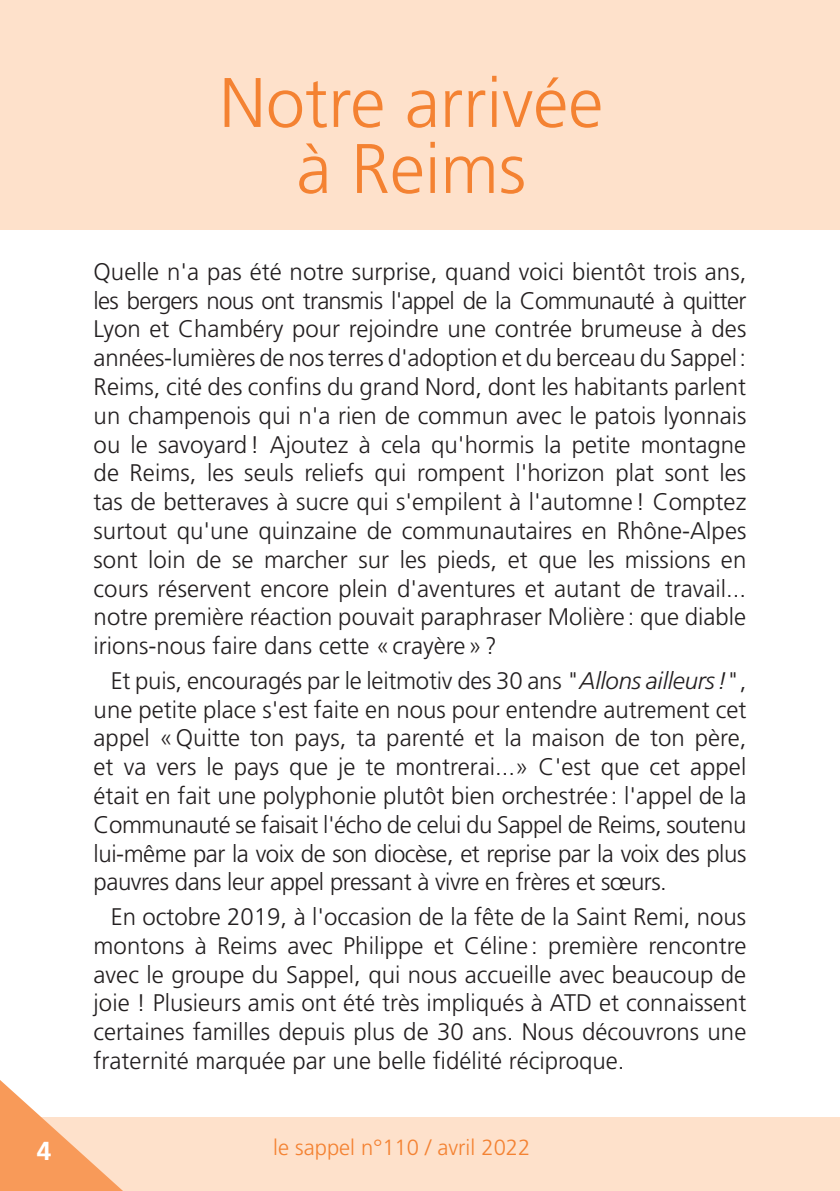
<style>
.page{position:relative;width:840px;height:1191px;background:#fff}
.page>*{position:absolute;margin:0;border:0;box-sizing:border-box;transform-origin:0 0}
.texte{font:300 70px/66px "Frutiger";color:#f48232;text-align:center}
.t1{font:700 26px "Frutiger";color:#fff}
.texte-2{font:300 24px/28.8px "Frutiger";color:#231f20;text-align:justify}
.t2{font:300 22px "Frutiger";color:#f48232}
.s1{font-style:italic}
</style>
<div class="page">
<div style="left:0;top:0;width:839px;height:230px;background:#fee1cb"></div>
<div style="left:0;top:1118px;width:839px;height:73px;background:#fee1cb"></div>
<svg style="left:0;top:1080px;width:123px;height:111px"></svg>
<p class="texte" style="left:219px;top:70px;width:385px">Notre arrivée à Reims</p>
<p class="texte-2" style="left:94px;top:257px;width:654px">Quelle n'a pas été notre surprise, quand voici bientôt trois ans, les bergers nous ont transmis l'appel de la Communauté à quitter Lyon et Chambéry pour rejoindre une contrée brumeuse à des années-lumières de nos terres d'adoption et du berceau du Sappel:<br>Reims, cité des confins du grand Nord, dont les habitants parlent un champenois qui n'a rien de commun avec le patois lyonnais ou le savoyard! Ajoutez à cela qu'hormis la petite montagne de Reims, les seuls reliefs qui rompent l'horizon plat sont les tas de betteraves à sucre qui s'empilent à l'automne! Comptez surtout qu'une quinzaine de communautaires en Rhône-Alpes sont loin de se marcher sur les pieds, et que les missions en cours réservent encore plein d'aventures et autant de travail... notre première réaction pouvait paraphraser Molière: que diable irions-nous faire dans cette «crayère»?</p>
<p class="texte-2" style="left:94px;top:666px;width:654px;text-indent:17px">Et puis, encouragés par le leitmotiv des 30 ans "<span class="s1">Allons ailleurs!</span>", une petite place s'est faite en nous pour entendre autrement cet appel «Quitte ton pays, ta parenté et la maison de ton père, et va vers le pays que je te montrerai...» C'est que cet appel était en fait une polyphonie plutôt bien orchestrée: l'appel de la Communauté se faisait l'écho de celui du Sappel de Reims, soutenu lui-même par la voix de son diocèse, et reprise par la voix des plus pauvres dans leur appel pressant à vivre en frères et sœurs.</p>
<p class="texte-2" style="left:94px;top:902px;width:654px;text-indent:17px">En octobre 2019, à l'occasion de la fête de la Saint Remi, nous montons à Reims avec Philippe et Céline: première rencontre avec le groupe du Sappel, qui nous accueille avec beaucoup de joie ! Plusieurs amis ont été très impliqués à ATD et connaissent certaines familles depuis plus de 30 ans. Nous découvrons une fraternité marquée par une belle fidélité réciproque.</p>
<p class="t1" style="left:37px;top:1135px;width:16px">4</p>
<p class="t2" style="left:273px;top:1134px;width:259px">le sappel n°110 / avril 2022</p>
</div>
